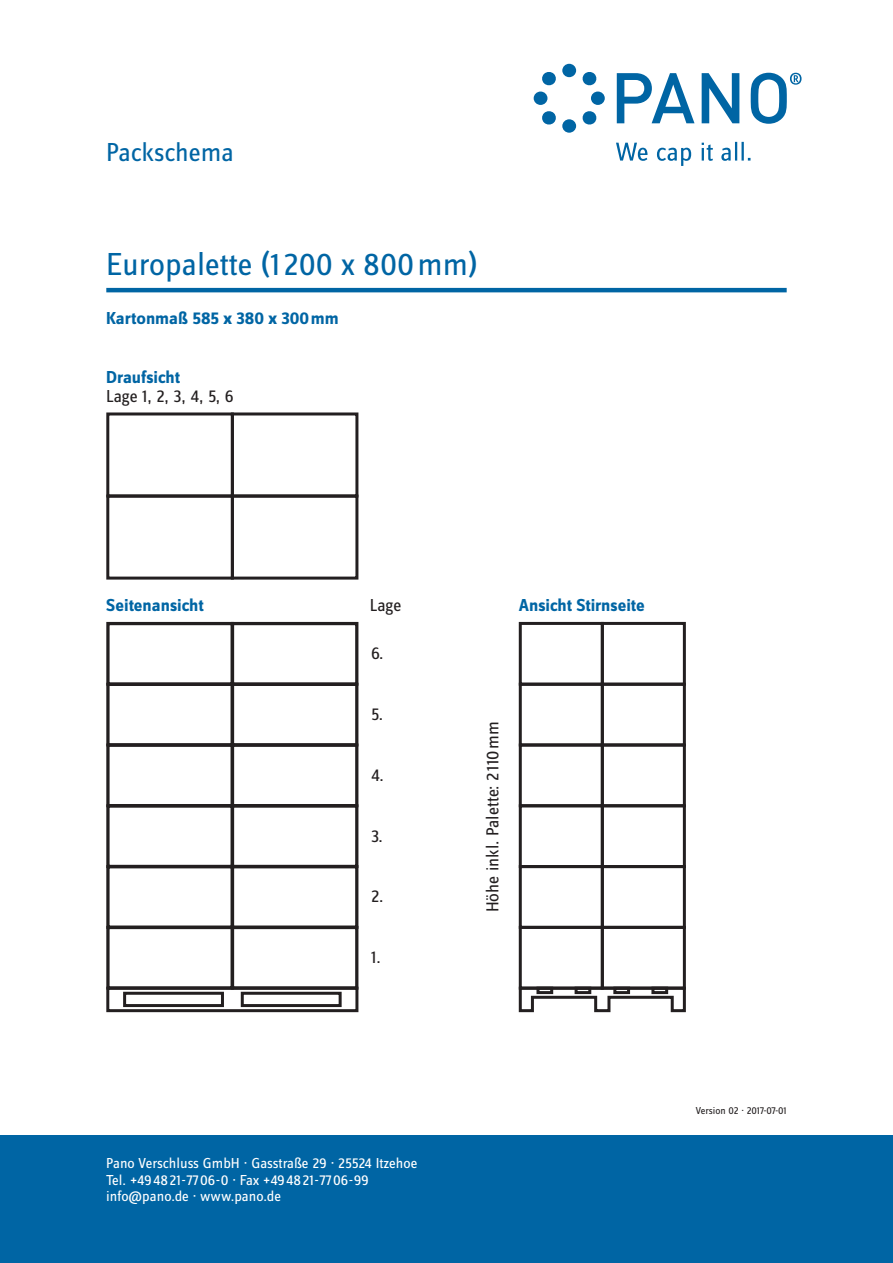
<style>
.page{position:relative;width:893px;height:1263px;background:#fff}
.page>*{position:absolute;margin:0;border:0;box-sizing:border-box;transform-origin:0 0}
.t1{font:33px "Zine Sans Dis";color:#0065a4}
.t2{font:27px "Zine Sans Dis";color:#0065a4}
.t3{font:700 18px "Zine Sans Dis";color:#0065a4}
.t4{font:18px "Zine Sans Dis";color:#231f20}
.t5{font:15px/16.5px "Zine Sans Dis";color:#fff}
.t6{font:10.5px "Zine Sans Dis";letter-spacing:-.01em;color:#231f20}
</style>
<div class="page">
<div style="left:0;top:1135px;width:893px;height:128px;background:#0065a4"></div>
<hr style="left:106px;top:288px;width:681px;height:4px;background:#0065a4">
<div style="left:562px;top:64px;width:14px;height:13px;background:#0065a4;border-radius:50%"></div>
<div style="left:562px;top:119px;width:14px;height:14px;background:#0065a4;border-radius:50%"></div>
<div style="left:534px;top:92px;width:13px;height:13px;background:#0065a4;border-radius:50%"></div>
<div style="left:591px;top:92px;width:14px;height:13px;background:#0065a4;border-radius:50%"></div>
<svg style="left:542px;top:72px;width:14px;height:14px"></svg>
<svg style="left:582px;top:111px;width:15px;height:14px"></svg>
<svg style="left:542px;top:111px;width:14px;height:14px"></svg>
<svg style="left:582px;top:72px;width:15px;height:14px"></svg>
<svg style="left:616px;top:142px;width:134px;height:24px"></svg>
<svg style="left:617px;top:73px;width:184px;height:51px"></svg>
<div style="left:106px;top:987px;width:252px;height:25px;border:3px solid #231f20"></div>
<div style="left:123px;top:992px;width:101px;height:15px;border:3px solid #231f20"></div>
<div style="left:241px;top:992px;width:101px;height:15px;border:3px solid #231f20"></div>
<svg style="left:518px;top:985px;width:168px;height:28px"></svg>
<div style="left:536px;top:987px;width:17px;height:7px;border:3px solid #231f20"></div>
<div style="left:575px;top:987px;width:16px;height:7px;border:3px solid #231f20"></div>
<div style="left:613px;top:987px;width:17px;height:7px;border:3px solid #231f20"></div>
<div style="left:651px;top:987px;width:17px;height:7px;border:3px solid #231f20"></div>
<div style="left:106px;top:412px;width:128px;height:85px;border:3px solid #231f20"></div>
<div style="left:231px;top:412px;width:127px;height:85px;border:3px solid #231f20"></div>
<div style="left:106px;top:494px;width:128px;height:86px;border:3px solid #231f20"></div>
<div style="left:231px;top:494px;width:127px;height:86px;border:3px solid #231f20"></div>
<div style="left:106px;top:622px;width:128px;height:64px;border:3px solid #231f20"></div>
<div style="left:106px;top:683px;width:128px;height:63px;border:3px solid #231f20"></div>
<div style="left:106px;top:743px;width:128px;height:64px;border:3px solid #231f20"></div>
<div style="left:106px;top:804px;width:128px;height:64px;border:3px solid #231f20"></div>
<div style="left:106px;top:865px;width:128px;height:64px;border:3px solid #231f20"></div>
<div style="left:106px;top:926px;width:128px;height:64px;border:3px solid #231f20"></div>
<div style="left:231px;top:622px;width:127px;height:64px;border:3px solid #231f20"></div>
<div style="left:231px;top:683px;width:127px;height:63px;border:3px solid #231f20"></div>
<div style="left:231px;top:743px;width:127px;height:64px;border:3px solid #231f20"></div>
<div style="left:231px;top:804px;width:127px;height:64px;border:3px solid #231f20"></div>
<div style="left:231px;top:865px;width:127px;height:64px;border:3px solid #231f20"></div>
<div style="left:231px;top:926px;width:127px;height:64px;border:3px solid #231f20"></div>
<div style="left:519px;top:622px;width:85px;height:64px;border:3px solid #231f20"></div>
<div style="left:601px;top:622px;width:85px;height:64px;border:3px solid #231f20"></div>
<div style="left:519px;top:683px;width:85px;height:63px;border:3px solid #231f20"></div>
<div style="left:601px;top:683px;width:85px;height:63px;border:3px solid #231f20"></div>
<div style="left:519px;top:743px;width:85px;height:64px;border:3px solid #231f20"></div>
<div style="left:601px;top:743px;width:85px;height:64px;border:3px solid #231f20"></div>
<div style="left:519px;top:804px;width:85px;height:64px;border:3px solid #231f20"></div>
<div style="left:601px;top:804px;width:85px;height:64px;border:3px solid #231f20"></div>
<div style="left:519px;top:865px;width:85px;height:64px;border:3px solid #231f20"></div>
<div style="left:601px;top:865px;width:85px;height:64px;border:3px solid #231f20"></div>
<div style="left:519px;top:926px;width:85px;height:64px;border:3px solid #231f20"></div>
<div style="left:601px;top:926px;width:85px;height:64px;border:3px solid #231f20"></div>
<h2 class="t2" style="left:106px;top:139px;width:129px">Packschema</h2>
<h1 class="t1" style="left:106px;top:248px;width:373px">Europalette (1200 x 800mm)</h1>
<p class="t3" style="left:106px;top:309px;width:234px">Kartonmaß 585 x 380 x 300mm</p>
<p class="t3" style="left:106px;top:368px;width:75px">Draufsicht</p>
<p class="t4" style="left:106px;top:388px;width:129px">Lage 1, 2, 3, 4, 5, 6</p>
<p class="t3" style="left:106px;top:596px;width:99px">Seitenansicht</p>
<p class="t4" style="left:370px;top:596px;width:33px">Lage</p>
<p class="t3" style="left:519px;top:596px;width:128px">Ansicht Stirnseite</p>
<p class="t4" style="left:371px;top:645px;width:14px">6.</p>
<p class="t4" style="left:371px;top:705px;width:13px">5.</p>
<p class="t4" style="left:371px;top:766px;width:14px">4.</p>
<p class="t4" style="left:371px;top:827px;width:13px">3.</p>
<p class="t4" style="left:371px;top:888px;width:14px">2.</p>
<p class="t4" style="left:371px;top:949px;width:11px">1.</p>
<p class="t4" style="left:484px;top:912px;width:193px;rotate:-90deg">Höhe inkl. Palette: 2110mm</p>
<p class="t5" style="left:106px;top:1156px;width:313px">Pano Verschluss GmbH · Gasstraße 29 · 25524 Itzehoe<br>Tel. +494821-7706-0 · Fax +494821-7706-99 info@pano.de · www.pano.de</p>
<p class="t6" style="left:696px;top:1105px;width:92px">Version 02 · 2017-07-01</p>
</div>
